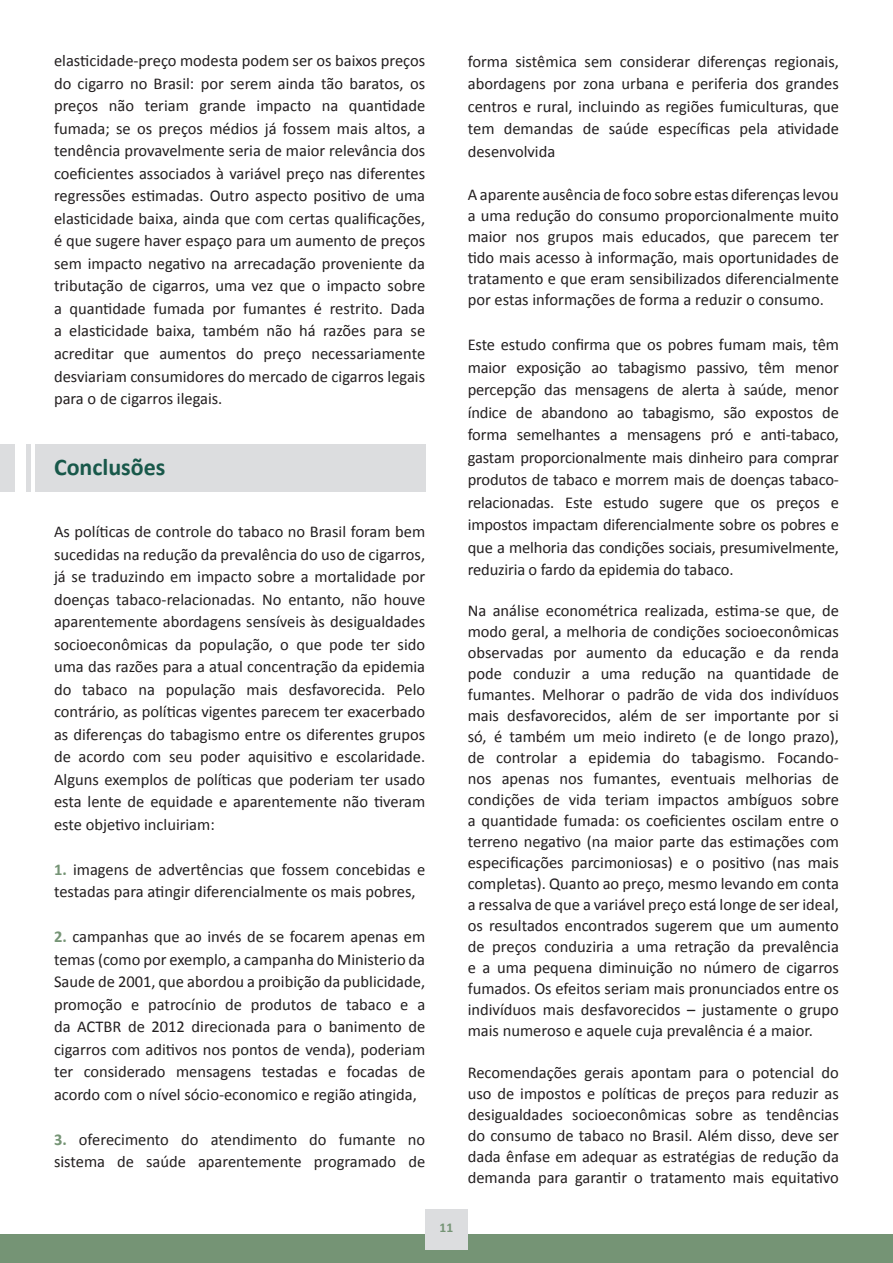
<style>
.page{position:relative;width:893px;height:1263px;background:#fff}
.page>*{position:absolute;margin:0;border:0;box-sizing:border-box;transform-origin:0 0}
.t1{font:700 24px "Calibri";color:#18584a}
.t2{font:16.5px/22.5px "Calibri";color:#231f20;text-align:justify}
.t3{font:700 13.5px "Calibri";color:#759475}
.s1{font-weight:700;color:#759475}
</style>
<div class="page">
<div style="left:0;top:1234px;width:893px;height:29px;background:#759475"></div>
<div style="left:425px;top:1209px;width:43px;height:40px;background:#dcdddf"></div>
<div style="left:0;top:445px;width:425px;height:47px;background:#dcdddf"></div>
<div style="left:15px;top:443px;width:11px;height:130px;background:#fff"></div>
<hr style="left:31px;top:443px;width:4px;height:130px;background:#fff">
<p class="t2" style="left:54px;top:50px;width:373px">elasticidade-preço modesta podem ser os baixos preços do cigarro no Brasil: por serem ainda tão baratos, os preços não teriam grande impacto na quantidade fumada; se os preços médios já fossem mais altos, a tendência provavelmente seria de maior relevância dos coeficientes associados à variável preço nas diferentes regressões estimadas. Outro aspecto positivo de uma elasticidade baixa, ainda que com certas qualificações, é que sugere haver espaço para um aumento de preços sem impacto negativo na arrecadação proveniente da tributação de cigarros, uma vez que o impacto sobre a quantidade fumada por fumantes é restrito. Dada a elasticidade baixa, também não há razões para se acreditar que aumentos do preço necessariamente desviariam consumidores do mercado de cigarros legais para o de cigarros ilegais.</p>
<h1 class="t1" style="left:54px;top:452px;width:113px">Conclusões</h1>
<p class="t2" style="left:54px;top:520px;width:373px">As políticas de controle do tabaco no Brasil foram bem sucedidas na redução da prevalência do uso de cigarros, já se traduzindo em impacto sobre a mortalidade por doenças tabaco-relacionadas. No entanto, não houve aparentemente abordagens sensíveis às desigualdades socioeconômicas da população, o que pode ter sido uma das razões para a atual concentração da epidemia do tabaco na população mais desfavorecida. Pelo contrário, as políticas vigentes parecem ter exacerbado as diferenças do tabagismo entre os diferentes grupos de acordo com seu poder aquisitivo e escolaridade.<br>Alguns exemplos de políticas que poderiam ter usado esta lente de equidade e aparentemente não tiveram este objetivo incluiriam:</p>
<p class="t2" style="left:54px;top:858px;width:373px"><span class="s1">1.</span> imagens de advertências que fossem concebidas e testadas para atingir diferencialmente os mais pobres,</p>
<p class="t2" style="left:54px;top:925px;width:373px"><span class="s1">2.</span> campanhas que ao invés de se focarem apenas em temas (como por exemplo, a campanha do Ministerio da Saude de 2001, que abordou a proibição da publicidade, promoção e patrocínio de produtos de tabaco e a da ACTBR de 2012 direcionada para o banimento de cigarros com aditivos nos pontos de venda), poderiam ter considerado mensagens testadas e focadas de acordo com o nível sócio-economico e região atingida,</p>
<p class="t2" style="left:54px;top:1128px;width:373px"><span class="s1">3.</span> oferecimento do atendimento do fumante no sistema de saúde aparentemente programado de</p>
<p class="t3" style="left:440px;top:1219px;width:15px">11</p>
<p class="t2" style="left:468px;top:50px;width:373px">forma sistêmica sem considerar diferenças regionais, abordagens por zona urbana e periferia dos grandes centros e rural, incluindo as regiões fumiculturas, que tem demandas de saúde específicas pela atividade desenvolvida</p>
<p class="t2" style="left:468px;top:184px;width:373px;line-height:21px">A aparente ausência de foco sobre estas diferenças levou a uma redução do consumo proporcionalmente muito maior nos grupos mais educados, que parecem ter tido mais acesso à informação, mais oportunidades de tratamento e que eram sensibilizados diferencialmente por estas informações de forma a reduzir o consumo.</p>
<p class="t2" style="left:468px;top:333px;width:373px">Este estudo confirma que os pobres fumam mais, têm maior exposição ao tabagismo passivo, têm menor percepção das mensagens de alerta à saúde, menor índice de abandono ao tabagismo, são expostos de forma semelhantes a mensagens pró e anti-tabaco, gastam proporcionalmente mais dinheiro para comprar produtos de tabaco e morrem mais de doenças tabaco&shy;relacionadas. Este estudo sugere que os preços e impostos impactam diferencialmente sobre os pobres e que a melhoria das condições sociais, presumivelmente, reduziria o fardo da epidemia do tabaco.</p>
<p class="t2" style="left:468px;top:600px;width:373px;line-height:21px">Na análise econométrica realizada, estima-se que, de modo geral, a melhoria de condições socioeconômicas observadas por aumento da educação e da renda pode conduzir a uma redução na quantidade de fumantes. Melhorar o padrão de vida dos indivíduos mais desfavorecidos, além de ser importante por si só, é também um meio indireto (e de longo prazo), de controlar a epidemia do tabagismo. Focando&shy;nos apenas nos fumantes, eventuais melhorias de condições de vida teriam impactos ambíguos sobre a quantidade fumada: os coeficientes oscilam entre o terreno negativo (na maior parte das estimações com especificações parcimoniosas) e o positivo (nas mais completas). Quanto ao preço, mesmo levando em conta a ressalva de que a variável preço está longe de ser ideal, os resultados encontrados sugerem que um aumento de preços conduziria a uma retração da prevalência e a uma pequena diminuição no número de cigarros fumados. Os efeitos seriam mais pronunciados entre os indivíduos mais desfavorecidos – justamente o grupo mais numeroso e aquele cuja prevalência é a maior.</p>
<p class="t2" style="left:468px;top:1062px;width:373px;line-height:21px">Recomendações gerais apontam para o potencial do uso de impostos e políticas de preços para reduzir as desigualdades socioeconômicas sobre as tendências do consumo de tabaco no Brasil. Além disso, deve ser dada ênfase em adequar as estratégias de redução da demanda para garantir o tratamento mais equitativo</p>
</div>
